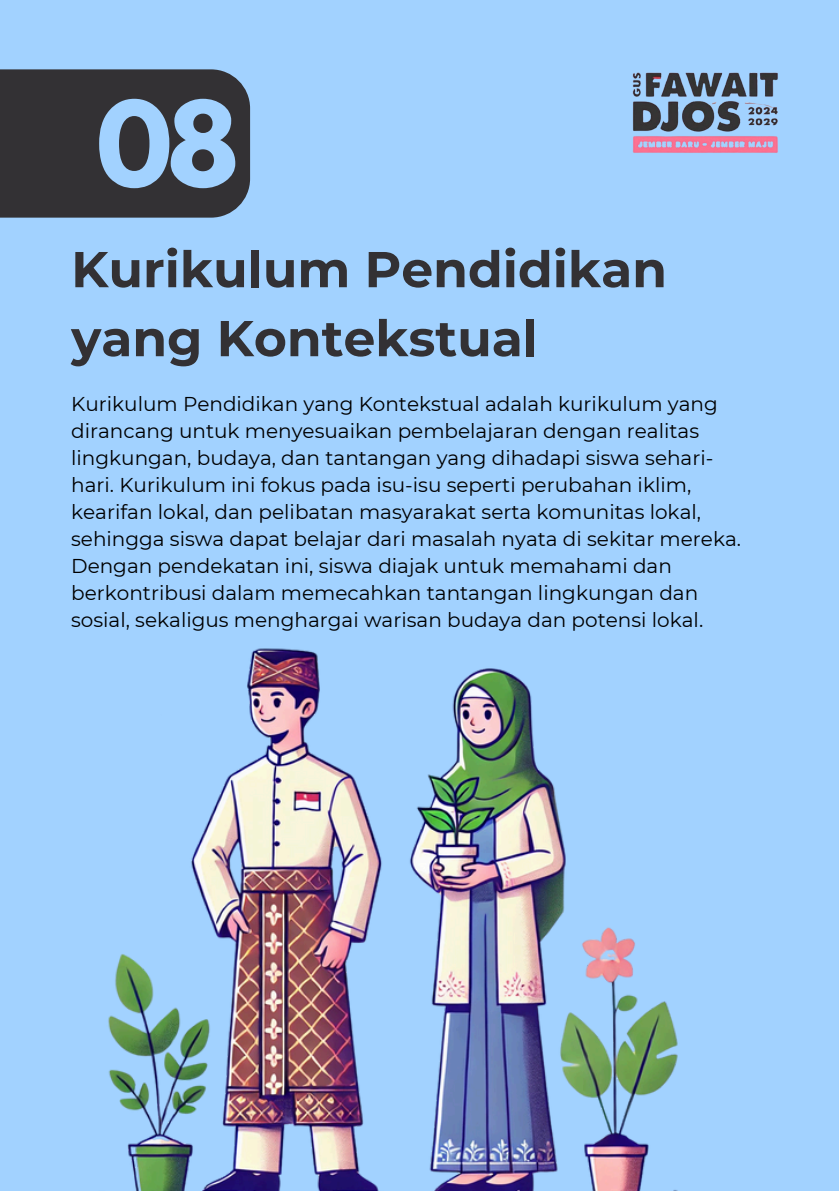
<style>
.page{position:relative;width:839px;height:1191px;background:#fff}
.page>*{position:absolute;margin:0;border:0;box-sizing:border-box;transform-origin:0 0}
.t1{font:700 104.6px "League Spartan";color:#a2d2ff}
.t2{font:700 50.4px/69px "Montserrat";color:#333134}
.t3{font:20px/27px "Montserrat";color:#000}
</style>
<div class="page">
<div style="left:0;top:0;width:838px;height:1191px;background:#a2d2ff"></div>
<img style="left:632px;top:72px;width:146px;height:81px">
<div style="left:0;top:69px;width:250px;height:149px;background:#333134"></div>
<img style="left:108px;top:648px;width:570px;height:543px">
<h1 class="t1" style="left:96px;top:93px;width:144px">08</h1>
<p class="t2" style="left:71px;top:235px;width:597px">Kurikulum Pendidikan yang Kontekstual</p>
<p class="t3" style="left:71px;top:390px;width:671px">Kurikulum Pendidikan yang Kontekstual adalah kurikulum yang dirancang untuk menyesuaikan pembelajaran dengan realitas lingkungan, budaya, dan tantangan yang dihadapi siswa sehari&shy;hari. Kurikulum ini fokus pada isu-isu seperti perubahan iklim, kearifan lokal, dan pelibatan masyarakat serta komunitas lokal, sehingga siswa dapat belajar dari masalah nyata di sekitar mereka.<br>Dengan pendekatan ini, siswa diajak untuk memahami dan berkontribusi dalam memecahkan tantangan lingkungan dan sosial, sekaligus menghargai warisan budaya dan potensi lokal.</p>
</div>
